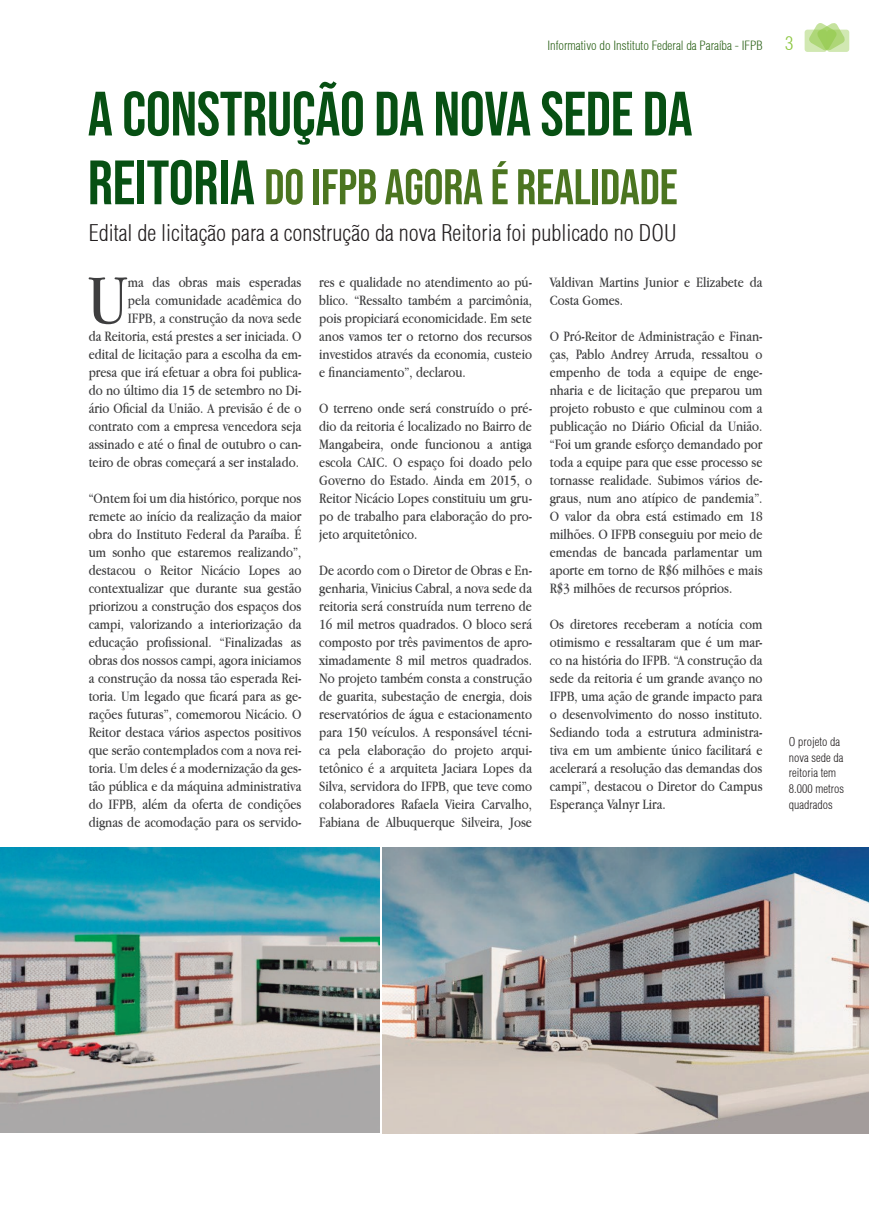
<style>
.page{position:relative;width:869px;height:1205px;background:#fff}
.page>*{position:absolute;margin:0;border:0;box-sizing:border-box;transform-origin:0 0}
.Legenda_foto{font:72.12px "Apple Garamond";color:#3e3e3f}
.Legenda_foto-2{font:62.5px "Bebas Neue";letter-spacing:-.005em;color:#075013}
.Legenda_foto-3{font:50px "Bebas Neue";letter-spacing:-.005em;color:#4b7520}
.Legenda_foto-4{font:300 condensed 22.5px "Helvetica";color:#231f20}
.Legenda_foto-5{font:15px/18px "Apple Garamond";color:#3e3e3f;text-align:justify}
.t1{font:300 condensed 12.5px "Helvetica";color:#2d631a}
.Legenda_foto-6{font:300 condensed 11.88px/15.6px "Helvetica";letter-spacing:.005em;color:#231f20}
.s1{font-size:18.75px;color:#8bc63e}
.s2{font-size:62.5px;color:#075013}
</style>
<div class="page">
<div style="left:804px;top:30px;width:22px;height:22px;background:#d1e8b2;border-radius:3px"></div>
<svg style="left:807px;top:23px;width:38px;height:29px"></svg>
<svg style="left:826px;top:30px;width:22px;height:22px"></svg>
<img style="left:0;top:848px;width:379px;height:284px">
<img style="left:383px;top:848px;width:485px;height:285px">
<p class="t1" style="left:547px;top:37px;width:247px">Informativo do Instituto Federal da Paraíba - IFPB <span class="s1">3</span></p>
<p class="Legenda_foto-2" style="left:88px;top:78px;width:606px">A CONSTRUÇÃO DA NOVA SEDE DA</p>
<p class="Legenda_foto-3" style="left:88px;top:159px;width:591px"><span class="s2">REITORIA</span> DO IFPB AGORA É REALIDADE</p>
<p class="Legenda_foto-4" style="left:89px;top:219px;width:589px">Edital de licitação para a construção da nova Reitoria foi publicado no DOU</p>
<p class="Legenda_foto-5" style="left:89px;top:273px;width:214px;text-align:right">ma das obras mais esperadas<br>pela comunidade acadêmica do<br>IFPB, a construção da nova sede<br>da Reitoria, está prestes a ser iniciada. O edital de licitação para a escolha da em&shy;presa que irá efetuar a obra foi publica&shy;do no último dia 15 de setembro no Di&shy;ário Oficial da União. A previsão é de o contrato com a empresa vencedora seja assinado e até o final de outubro o can&shy;teiro de obras começará a ser instalado.</p>
<p class="Legenda_foto-5" style="left:89px;top:489px;width:214px">“Ontem foi um dia histórico, porque nos remete ao início da realização da maior obra do Instituto Federal da Paraíba. É um sonho que estaremos realizando”, destacou o Reitor Nicácio Lopes ao contextualizar que durante sua gestão priorizou a construção dos espaços dos campi, valorizando a interiorização da educação profissional. “Finalizadas as obras dos nossos campi, agora iniciamos a construção da nossa tão esperada Rei&shy;toria. Um legado que ficará para as ge&shy;rações futuras”, comemorou Nicácio. O Reitor destaca vários aspectos positivos que serão contemplados com a nova rei&shy;toria. Um deles é a modernização da ges&shy;tão pública e da máquina administrativa do IFPB, além da oferta de condições dignas de acomodação para os servido-</p>
<p class="Legenda_foto" style="left:87px;top:257px;width:42px">U</p>
<p class="Legenda_foto-5" style="left:319px;top:273px;width:214px">res e qualidade no atendimento ao pú&shy;blico. “Ressalto também a parcimônia, pois propiciará economicidade. Em sete anos vamos ter o retorno dos recursos investidos através da economia, custeio e financiamento”, declarou.</p>
<p class="Legenda_foto-5" style="left:319px;top:399px;width:214px">O terreno onde será construído o pré&shy;dio da reitoria é localizado no Bairro de Mangabeira, onde funcionou a antiga escola CAIC. O espaço foi doado pelo Governo do Estado. Ainda em 2015, o Reitor Nicácio Lopes constituiu um gru&shy;po de trabalho para elaboração do pro&shy;jeto arquitetônico.</p>
<p class="Legenda_foto-5" style="left:319px;top:561px;width:214px">De acordo com o Diretor de Obras e En&shy;genharia, Vinicius Cabral, a nova sede da reitoria será construída num terreno de 16 mil metros quadrados. O bloco será composto por três pavimentos de apro&shy;ximadamente 8 mil metros quadrados.<br>No projeto também consta a construção de guarita, subestação de energia, dois reservatórios de água e estacionamento para 150 veículos. A responsável técni&shy;ca pela elaboração do projeto arqui&shy;tetônico é a arquiteta Jaciara Lopes da Silva, servidora do IFPB, que teve como colaboradores Rafaela Vieira Carvalho, Fabiana de Albuquerque Silveira, Jose</p>
<p class="Legenda_foto-5" style="left:549px;top:273px;width:214px">Valdivan Martins Junior e Elizabete da<br>Costa Gomes.</p>
<p class="Legenda_foto-5" style="left:549px;top:327px;width:214px">O Pró-Reitor de Administração e Finan&shy;ças, Pablo Andrey Arruda, ressaltou o empenho de toda a equipe de enge&shy;nharia e de licitação que preparou um projeto robusto e que culminou com a publicação no Diário Oficial da União. “Foi um grande esforço demandado por toda a equipe para que esse processo se tornasse realidade. Subimos vários de&shy;graus, num ano atípico de pandemia”.<br>O valor da obra está estimado em 18 milhões. O IFPB conseguiu por meio de emendas de bancada parlamentar um aporte em torno de R$6 milhões e mais R$3 milhões de recursos próprios.</p>
<p class="Legenda_foto-5" style="left:549px;top:615px;width:214px">Os diretores receberam a notícia com otimismo e ressaltaram que é um mar&shy;co na história do IFPB. “A construção da sede da reitoria é um grande avanço no IFPB, uma ação de grande impacto para o desenvolvimento do nosso instituto.<br>Sediando toda a estrutura administra&shy;tiva em um ambiente único facilitará e acelerará a resolução das demandas dos campi”, destacou o Diretor do Campus Esperança Valnyr Lira.</p>
<p class="Legenda_foto-6" style="left:788px;top:734px;width:57px">O projeto da nova sede da reitoria tem<br>8.000 metros quadrados</p>
</div>
